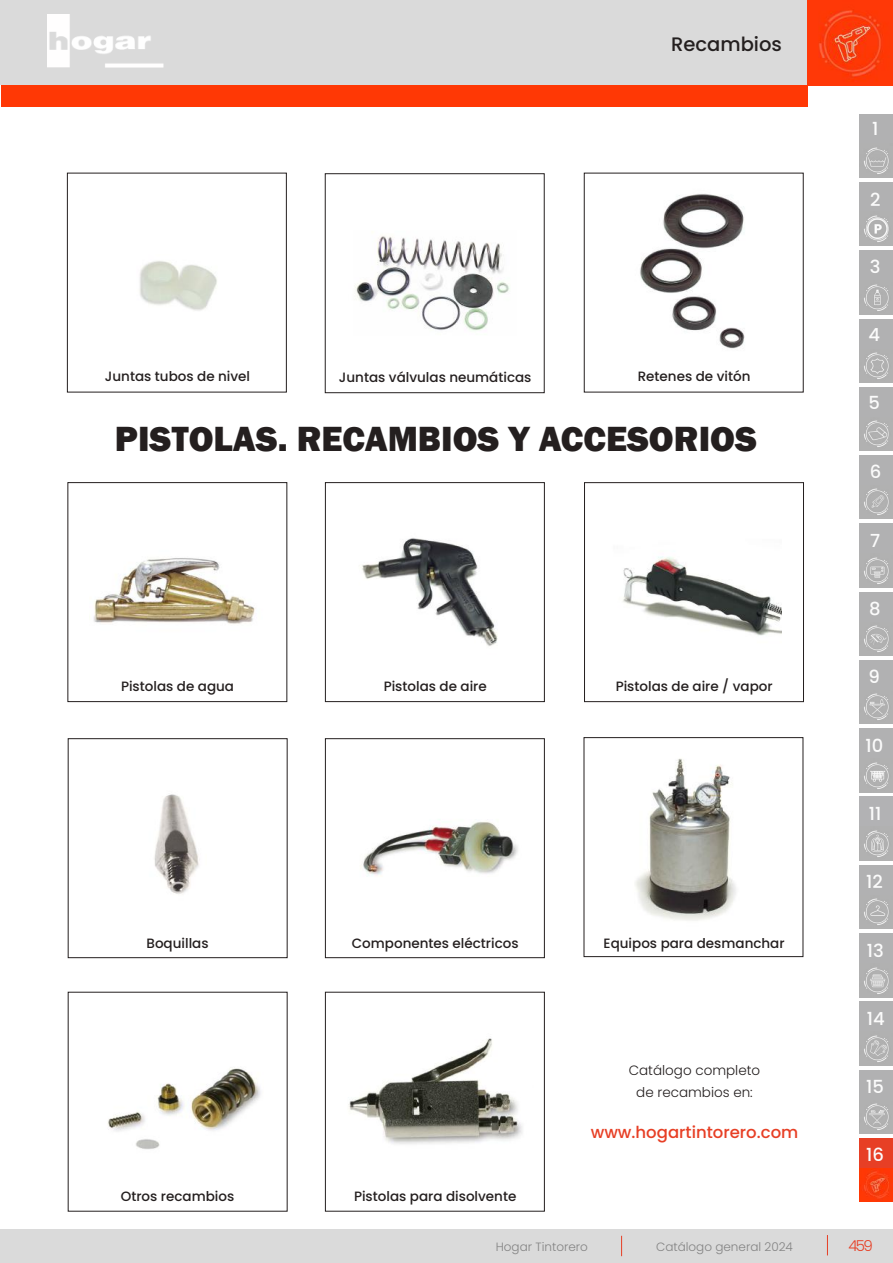
<style>
.page{position:relative;width:893px;height:1263px;background:#fff}
.page>*{position:absolute;margin:0;border:0;box-sizing:border-box;transform-origin:0 0}
.t1{font:800 36px "Franklin Gothic";color:#241f1f}
.t2{font:500 19.5px "Poppins";color:#241f1f}
.t3{font:500 18px "Poppins";color:#fbfbfb}
.t4{font:500 16.5px "Poppins";color:#e73f25}
.t5{font:300 15px "Poppins";color:#e73f25}
.t6{font:500 13.5px "Poppins";color:#241f1f}
.t7{font:300 13.5px/21.6px "Poppins";color:#241f1f;text-align:center}
.t8{font:300 12px "Poppins";color:#838383}
</style>
<div class="page">
<div style="left:1px;top:0;width:830px;height:84px;background:#dadada"></div>
<img style="left:48px;top:14px;width:115px;height:53px">
<hr style="left:0;top:1229px;width:1px;height:34px;background:#dadada">
<svg style="left:0;top:0;width:1px;height:85px"></svg>
<div style="left:1px;top:1229px;width:892px;height:34px;background:#dadada"></div>
<svg style="left:827px;top:1235px;width:1px;height:20px"></svg>
<svg style="left:621px;top:1236px;width:1px;height:20px"></svg>
<img style="left:808px;top:0;width:85px;height:85px">
<div style="left:859px;top:114px;width:34px;height:30px;background:#b1b1b2"></div>
<img style="left:859px;top:348px;width:34px;height:34px">
<div style="left:859px;top:182px;width:34px;height:30px;background:#b1b1b2"></div>
<img style="left:859px;top:280px;width:34px;height:34px">
<div style="left:859px;top:250px;width:34px;height:30px;background:#b1b1b2"></div>
<img style="left:859px;top:212px;width:34px;height:34px">
<div style="left:859px;top:319px;width:34px;height:29px;background:#b1b1b2"></div>
<img style="left:859px;top:417px;width:34px;height:34px">
<div style="left:859px;top:387px;width:34px;height:30px;background:#b1b1b2"></div>
<img style="left:859px;top:485px;width:34px;height:34px">
<div style="left:859px;top:455px;width:34px;height:30px;background:#b1b1b2"></div>
<img style="left:859px;top:553px;width:34px;height:34px">
<div style="left:859px;top:523px;width:34px;height:30px;background:#b1b1b2"></div>
<img style="left:859px;top:621px;width:34px;height:34px">
<div style="left:859px;top:592px;width:34px;height:29px;background:#b1b1b2"></div>
<img style="left:859px;top:690px;width:34px;height:34px">
<div style="left:859px;top:660px;width:34px;height:30px;background:#b1b1b2"></div>
<img style="left:859px;top:758px;width:34px;height:34px">
<div style="left:859px;top:728px;width:34px;height:30px;background:#b1b1b2"></div>
<img style="left:859px;top:826px;width:34px;height:34px">
<div style="left:859px;top:796px;width:34px;height:30px;background:#b2b2b4"></div>
<img style="left:859px;top:895px;width:34px;height:34px">
<div style="left:859px;top:865px;width:34px;height:30px;background:#b1b1b2"></div>
<img style="left:859px;top:963px;width:34px;height:34px">
<div style="left:859px;top:933px;width:34px;height:30px;background:#b1b1b2"></div>
<img style="left:859px;top:1031px;width:34px;height:34px">
<div style="left:859px;top:1001px;width:34px;height:30px;background:#b1b1b2"></div>
<img style="left:859px;top:1099px;width:34px;height:34px">
<div style="left:859px;top:1070px;width:34px;height:29px;background:#b1b1b2"></div>
<img style="left:859px;top:1167px;width:34px;height:34px">
<div style="left:859px;top:1138px;width:34px;height:29px;background:#e73f25"></div>
<img style="left:859px;top:144px;width:34px;height:34px">
<div style="left:1px;top:85px;width:807px;height:21px;background:#ff3805"></div>
<img style="left:355px;top:236px;width:155px;height:95px">
<div style="left:325px;top:174px;width:219px;height:219px;border:1px solid #241f1f"></div>
<img style="left:139px;top:261px;width:78px;height:50px">
<div style="left:67px;top:173px;width:220px;height:219px;border:1px solid #241f1f"></div>
<img style="left:640px;top:193px;width:105px;height:156px">
<img style="left:93px;top:558px;width:162px;height:66px">
<div style="left:68px;top:482px;width:219px;height:220px;border:1px solid #241f1f"></div>
<img style="left:362px;top:538px;width:136px;height:108px">
<div style="left:325px;top:482px;width:220px;height:220px;border:1px solid #241f1f"></div>
<img style="left:623px;top:556px;width:159px;height:80px">
<div style="left:584px;top:482px;width:220px;height:220px;border:1px solid #241f1f"></div>
<img style="left:154px;top:794px;width:45px;height:100px">
<div style="left:68px;top:738px;width:219px;height:220px;border:1px solid #241f1f"></div>
<img style="left:363px;top:819px;width:155px;height:57px">
<div style="left:325px;top:738px;width:220px;height:220px;border:1px solid #241f1f"></div>
<img style="left:635px;top:758px;width:101px;height:163px">
<div style="left:584px;top:737px;width:219px;height:220px;border:1px solid #241f1f"></div>
<img style="left:108px;top:1068px;width:153px;height:82px">
<img style="left:348px;top:1038px;width:174px;height:106px">
<div style="left:325px;top:992px;width:220px;height:219px;border:1px solid #241f1f"></div>
<h2 class="t2" style="left:671px;top:33px;width:112px">Recambios</h2>
<p class="t6" style="left:105px;top:369px;width:147px">Juntas tubos de nivel</p>
<p class="t6" style="left:339px;top:370px;width:194px">Juntas válvulas neumáticas</p>
<p class="t6" style="left:638px;top:368px;width:114px">Retenes de vitón</p>
<h1 class="t1" style="left:115px;top:415px;width:644px">PISTOLAS. RECAMBIOS Y ACCESORIOS</h1>
<p class="t6" style="left:121px;top:678px;width:115px">Pistolas de agua</p>
<p class="t6" style="left:384px;top:678px;width:105px">Pistolas de aire</p>
<p class="t6" style="left:616px;top:678px;width:158px">Pistolas de aire / vapor</p>
<p class="t6" style="left:147px;top:935px;width:64px">Boquillas</p>
<p class="t6" style="left:352px;top:935px;width:168px">Componentes eléctricos</p>
<p class="t6" style="left:604px;top:935px;width:183px">Equipos para desmanchar</p>
<p class="t6" style="left:121px;top:1188px;width:115px">Otros recambios</p>
<p class="t6" style="left:354px;top:1188px;width:164px">Pistolas para disolvente</p>
<p class="t7" style="left:629px;top:1060px;width:133px">Catálogo completo de recambios en:</p>
<p class="t4" style="left:591px;top:1123px;width:209px">www.hogartintorero.com</p>
<h3 class="t3" style="left:872px;top:119px;width:8px">1</h3>
<h3 class="t3" style="left:870px;top:189px;width:12px">2</h3>
<h3 class="t3" style="left:870px;top:256px;width:12px">3</h3>
<h3 class="t3" style="left:869px;top:324px;width:13px">4</h3>
<h3 class="t3" style="left:869px;top:393px;width:13px">5</h3>
<h3 class="t3" style="left:870px;top:461px;width:13px">6</h3>
<h3 class="t3" style="left:870px;top:530px;width:12px">7</h3>
<h3 class="t3" style="left:869px;top:598px;width:13px">8</h3>
<h3 class="t3" style="left:869px;top:666px;width:13px">9</h3>
<h3 class="t3" style="left:865px;top:735px;width:19px">10</h3>
<h3 class="t3" style="left:869px;top:803px;width:14px">11</h3>
<h3 class="t3" style="left:866px;top:871px;width:18px">12</h3>
<h3 class="t3" style="left:867px;top:940px;width:18px">13</h3>
<h3 class="t3" style="left:867px;top:1008px;width:19px">14</h3>
<h3 class="t3" style="left:866px;top:1076px;width:19px">15</h3>
<h3 class="t3" style="left:866px;top:1144px;width:19px">16</h3>
<p class="t8" style="left:496px;top:1240px;width:94px">Hogar Tintorero</p>
<p class="t8" style="left:656px;top:1240px;width:138px">Catálogo general 2024</p>
<p class="t5" style="left:848px;top:1237px;width:26px">459</p>
</div>
